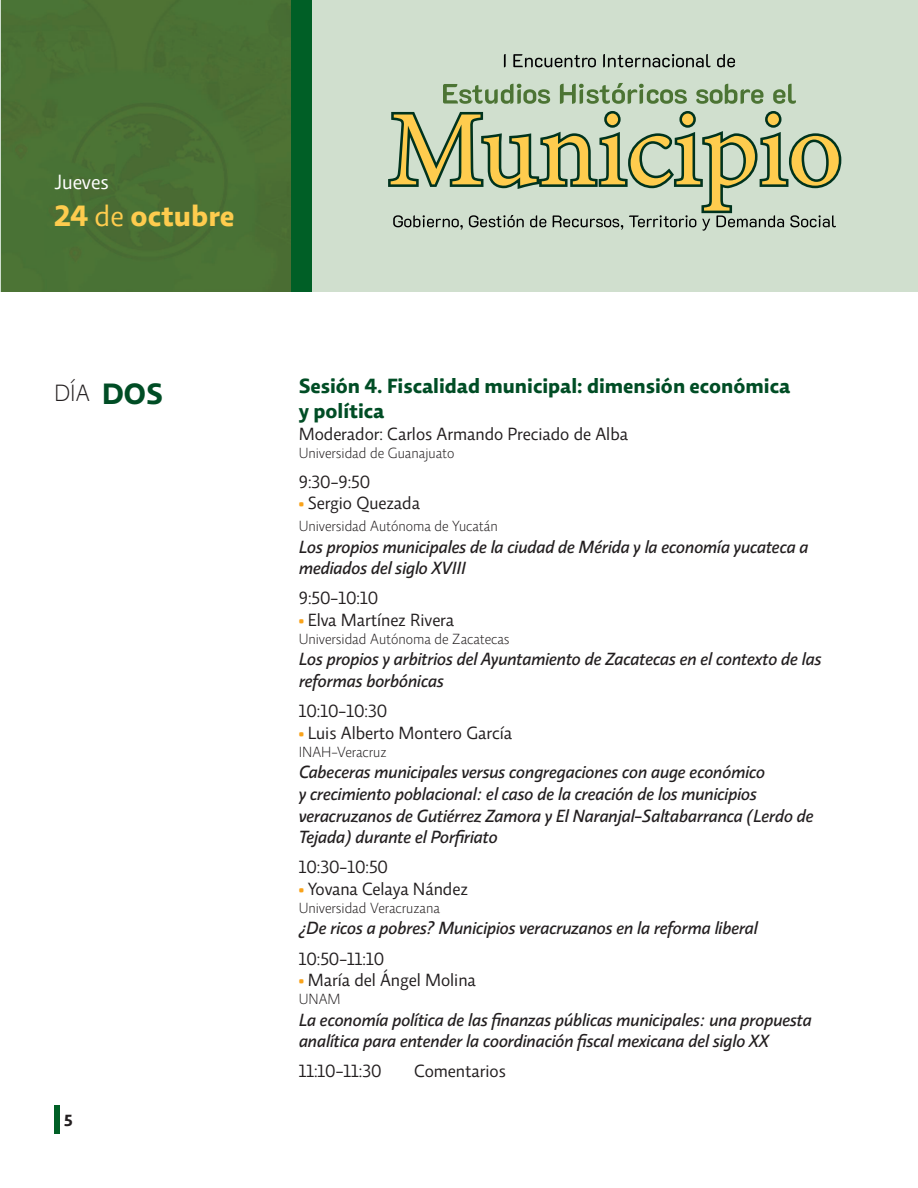
<style>
.page{position:relative;width:918px;height:1188px;background:#fff}
.page>*{position:absolute;margin:0;border:0;box-sizing:border-box;transform-origin:0 0}
.t1{font:700 30px "Relato Sans OT";color:#fecc4e}
.t2{font:300 24px "Relato Sans OT";color:#231f20}
.t3{font:700 21px/25.2px "Relato Sans OT";color:#004d25}
.t4{font:21px "Relato Sans OT";color:#fff}
.t5{font:italic 18px/21.6px "Relato Sans OT Mediumt";color:#231f20}
.t6{font:18px "Relato Sans OT";color:#231f20}
.t7{font:700 16.5px "Relato Sans OT";color:#231f20}
.t8{font:300 15px "Relato Sans OT";color:#231f20}
.s1{font-weight:400}
.s2{font-weight:700;font-size:30px;color:#004d25}
.s3{font-weight:900;color:#f9a31b}
</style>
<div class="page">
<div style="left:2px;top:0;width:289px;height:291px;background:#4a7234"></div>
<hr style="left:0;top:0;width:1px;height:292px;background:#d0dfce">
<div style="left:311px;top:0;width:607px;height:292px;background:#d0dfce"></div>
<div style="left:54px;top:1106px;width:6px;height:28px;background:#005f26"></div>
<div style="left:291px;top:0;width:21px;height:292px;background:#005f26"></div>
<svg style="left:443px;top:84px;width:107px;height:16px"></svg>
<svg style="left:560px;top:83px;width:127px;height:17px"></svg>
<svg style="left:696px;top:84px;width:67px;height:16px"></svg>
<svg style="left:773px;top:84px;width:19px;height:16px"></svg>
<svg style="left:504px;top:54px;width:2px;height:13px"></svg>
<svg style="left:513px;top:54px;width:83px;height:13px"></svg>
<svg style="left:603px;top:54px;width:108px;height:13px"></svg>
<svg style="left:717px;top:54px;width:18px;height:13px"></svg>
<svg style="left:388px;top:100px;width:454px;height:87px"></svg>
<svg style="left:391px;top:114px;width:448px;height:117px"></svg>
<p class="t4" style="left:54px;top:170px;width:56px">Jueves</p>
<h1 class="t1" style="left:54px;top:197px;width:182px">24 <span class="s1">de</span> octubre</h1>
<h2 class="t2" style="left:54px;top:378px;width:110px">DÍA <span class="s2">DOS</span></h2>
<p class="t7" style="left:64px;top:1110px;width:10px">5</p>
<p class="t3" style="left:299px;top:373px;width:493px">Sesión 4. Fiscalidad municipal: dimensión económica y política</p>
<p class="t6" style="left:299px;top:423px;width:331px">Moderador: Carlos Armando Preciado de Alba</p>
<p class="t8" style="left:299px;top:444px;width:157px">Universidad de Guanajuato</p>
<p class="t6" style="left:299px;top:471px;width:73px">9:30-9:50</p>
<p class="t6" style="left:299px;top:493px;width:123px"><span class="s3">•</span> Sergio Quezada</p>
<p class="t8" style="left:299px;top:517px;width:201px">Universidad Autónoma de Yucatán</p>
<p class="t5" style="left:299px;top:535px;width:511px">Los propios municipales de la ciudad de Mérida y la economía yucateca a mediados del siglo XVIII</p>
<p class="t6" style="left:299px;top:587px;width:81px">9:50-10:10</p>
<p class="t6" style="left:299px;top:609px;width:157px"><span class="s3">•</span> Elva Martínez Rivera</p>
<p class="t8" style="left:299px;top:630px;width:212px">Universidad Autónoma de Zacatecas</p>
<p class="t5" style="left:299px;top:648px;width:524px">Los propios y arbitrios del Ayuntamiento de Zacatecas en el contexto de las reformas borbónicas</p>
<p class="t6" style="left:299px;top:700px;width:90px">10:10-10:30</p>
<p class="t6" style="left:299px;top:722px;width:215px"><span class="s3">•</span> Luis Alberto Montero García</p>
<p class="t8" style="left:299px;top:743px;width:89px">INAH-Veracruz</p>
<p class="t5" style="left:299px;top:761px;width:516px">Cabeceras municipales versus congregaciones con auge económico<br>y crecimiento poblacional: el caso de la creación de los municipios veracruzanos de Gutiérrez Zamora y El Naranjal-Saltabarranca (Lerdo de Tejada) durante el Porfiriato</p>
<p class="t6" style="left:299px;top:856px;width:91px">10:30-10:50</p>
<p class="t6" style="left:299px;top:878px;width:171px"><span class="s3">•</span> Yovana Celaya Nández</p>
<p class="t8" style="left:299px;top:899px;width:143px">Universidad Veracruzana</p>
<p class="t5" style="left:299px;top:917px;width:460px">¿De ricos a pobres? Municipios veracruzanos en la reforma liberal</p>
<p class="t6" style="left:299px;top:948px;width:87px">10:50-11:10</p>
<p class="t6" style="left:299px;top:969px;width:179px"><span class="s3">•</span> María del Ángel Molina</p>
<p class="t8" style="left:299px;top:990px;width:43px">UNAM</p>
<p class="t5" style="left:299px;top:1009px;width:514px">La economía política de las finanzas públicas municipales: una propuesta analítica para entender la coordinación fiscal mexicana del siglo XX</p>
<p class="t6" style="left:299px;top:1061px;width:84px">11:10-11:30</p>
<p class="t6" style="left:414px;top:1061px;width:93px">Comentarios</p>
</div>
